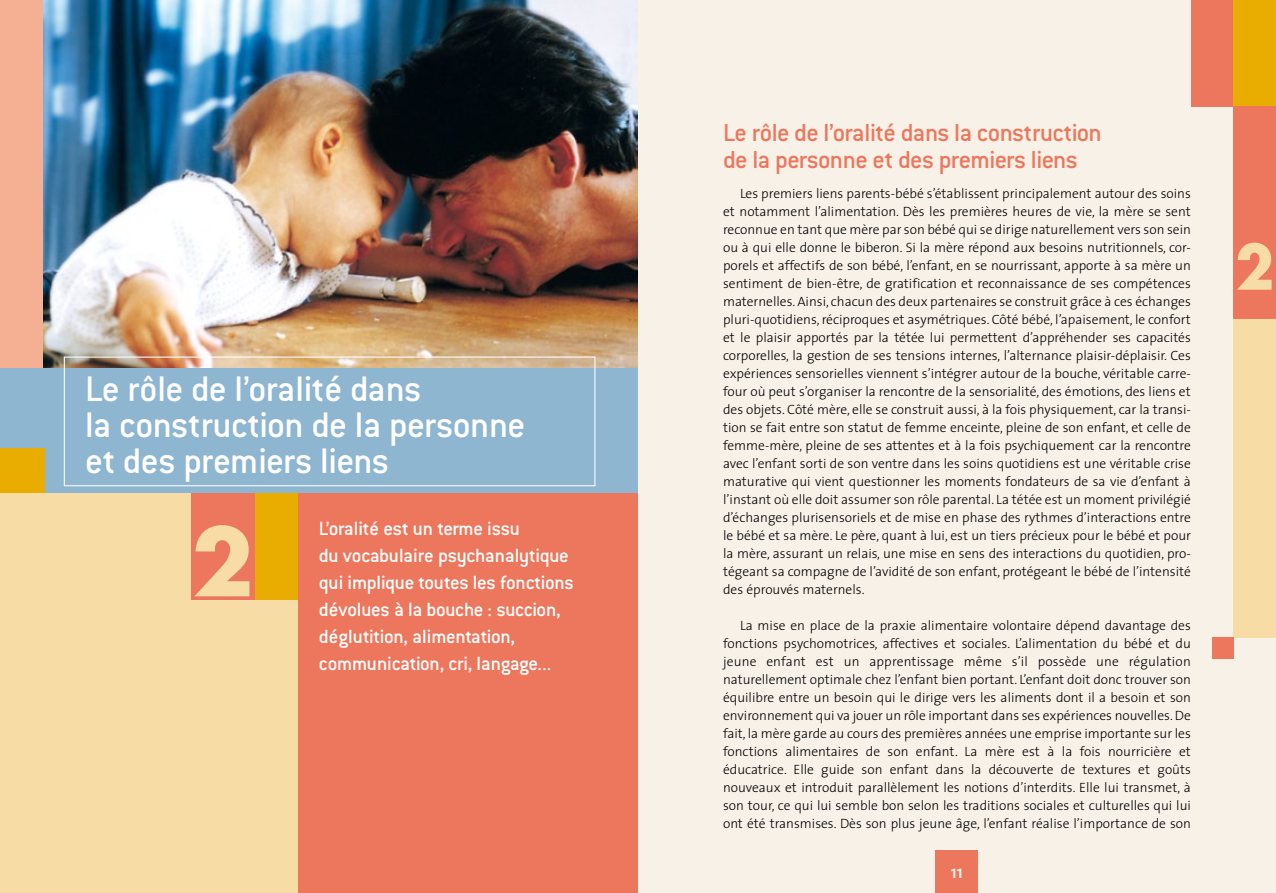
<style>
.page{position:relative;width:1276px;height:893px;background:#fff}
.page>*{position:absolute;margin:0;border:0;box-sizing:border-box;transform-origin:0 0}
.t1{font:700 90.75px "Futura";color:#f7dda5}
.t2{font:700 60px "Futura";color:#f7dda5;scale:.95 1}
.t3{font:500 39px/36px "Conduit ITC";letter-spacing:-.015em;color:#fff}
.t4{font:500 27px/27px "Conduit ITC";letter-spacing:-.025em;color:#ec775d}
.t5{font:500 21px/27px "Conduit ITC";letter-spacing:-.015em;color:#fff}
.t6{font:600 18px "The Sans";color:#f7f1e8}
.t7{font:300 13.5px/18px "The Sans";color:#000;text-align:justify}
</style>
<div class="page">
<div style="left:638px;top:0;width:638px;height:893px;background:#f7f1e8"></div>
<div style="left:935px;top:850px;width:43px;height:43px;background:#ec775d"></div>
<div style="left:298px;top:493px;width:340px;height:400px;background:#ec775d"></div>
<img style="left:43px;top:0;width:595px;height:369px">
<div style="left:0;top:0;width:43px;height:395px;background:#f5b093"></div>
<div style="left:0;top:493px;width:298px;height:400px;background:#f7dda5"></div>
<div style="left:0;top:369px;width:638px;height:124px;background:#8eb6d1"></div>
<div style="left:0;top:449px;width:45px;height:44px;background:#e8ad00"></div>
<div style="left:64px;top:357px;width:531px;height:129px;border:1px solid #fff"></div>
<div style="left:191px;top:493px;width:64px;height:107px;background:#ec775d"></div>
<div style="left:255px;top:493px;width:43px;height:107px;background:#e8ad00"></div>
<div style="left:1233px;top:0;width:43px;height:638px;background:#f7dda5"></div>
<div style="left:1191px;top:0;width:42px;height:106px;background:#ec775d"></div>
<div style="left:1233px;top:0;width:43px;height:106px;background:#e8ad00"></div>
<div style="left:1233px;top:106px;width:43px;height:107px;background:#ec775d"></div>
<div style="left:1233px;top:211px;width:43px;height:108px;background:#ec775d"></div>
<div style="left:1212px;top:638px;width:21px;height:21px;background:#ec775d"></div>
<h3 class="t3" style="left:85px;top:370px;width:442px">Le rôle de l’oralité dans<br>la construction de la personne et des premiers liens</h3>
<h3 class="t5" style="left:319px;top:515px;width:256px">L’oralité est un terme issu<br>du vocabulaire psychanalytique qui implique toutes les fonctions dévolues à la bouche : succion, déglutition, alimentation, communication, cri, langage...</h3>
<h1 class="t1" style="left:191px;top:502px;width:64px">2</h1>
<h3 class="t4" style="left:723px;top:119px;width:380px">Le rôle de l’oralité dans la construction de la personne et des premiers liens</h3>
<p class="t7" style="left:723px;top:184px;width:469px;text-indent:17px">Les premiers liens parents-bébé s’établissent principalement autour des soins et notamment l’alimentation. Dès les premières heures de vie, la mère se sent reconnue en tant que mère par son bébé qui se dirige naturellement vers son sein ou à qui elle donne le biberon. Si la mère répond aux besoins nutritionnels, cor&shy;porels et affectifs de son bébé, l’enfant, en se nourrissant, apporte à sa mère un sentiment de bien-être, de gratification et reconnaissance de ses compétences maternelles. Ainsi, chacun des deux partenaires se construit grâce à ces échanges pluri-quotidiens, réciproques et asymétriques. Côté bébé, l’apaisement, le confort et le plaisir apportés par la tétée lui permettent d’appréhender ses capacités corporelles, la gestion de ses tensions internes, l’alternance plaisir-déplaisir. Ces expériences sensorielles viennent s’intégrer autour de la bouche, véritable carre&shy;four où peut s’organiser la rencontre de la sensorialité, des émotions, des liens et des objets. Côté mère, elle se construit aussi, à la fois physiquement, car la transi&shy;tion se fait entre son statut de femme enceinte, pleine de son enfant, et celle de femme-mère, pleine de ses attentes et à la fois psychiquement car la rencontre avec l’enfant sorti de son ventre dans les soins quotidiens est une véritable crise maturative qui vient questionner les moments fondateurs de sa vie d’enfant à l’instant où elle doit assumer son rôle parental. La tétée est un moment privilégié d’échanges plurisensoriels et de mise en phase des rythmes d’interactions entre le bébé et sa mère. Le père, quant à lui, est un tiers précieux pour le bébé et pour la mère, assurant un relais, une mise en sens des interactions du quotidien, pro&shy;tégeant sa compagne de l’avidité de son enfant, protégeant le bébé de l’intensité des éprouvés maternels.</p>
<p class="t7" style="left:723px;top:616px;width:469px;text-indent:17px">La mise en place de la praxie alimentaire volontaire dépend davantage des fonctions psychomotrices, affectives et sociales. L’alimentation du bébé et du jeune enfant est un apprentissage même s’il possède une régulation naturellement optimale chez l’enfant bien portant. L’enfant doit donc trouver son équilibre entre un besoin qui le dirige vers les aliments dont il a besoin et son environnement qui va jouer un rôle important dans ses expériences nouvelles. De fait, la mère garde au cours des premières années une emprise importante sur les fonctions alimentaires de son enfant. La mère est à la fois nourricière et éducatrice. Elle guide son enfant dans la découverte de textures et goûts nouveaux et introduit parallèlement les notions d’interdits. Elle lui transmet, à son tour, ce qui lui semble bon selon les traditions sociales et culturelles qui lui ont été transmises. Dès son plus jeune âge, l’enfant réalise l’importance de son</p>
<h3 class="t6" style="left:951px;top:857px;width:14px">11</h3>
<h2 class="t2" style="left:1235px;top:227px;width:43px">2</h2>
</div>
